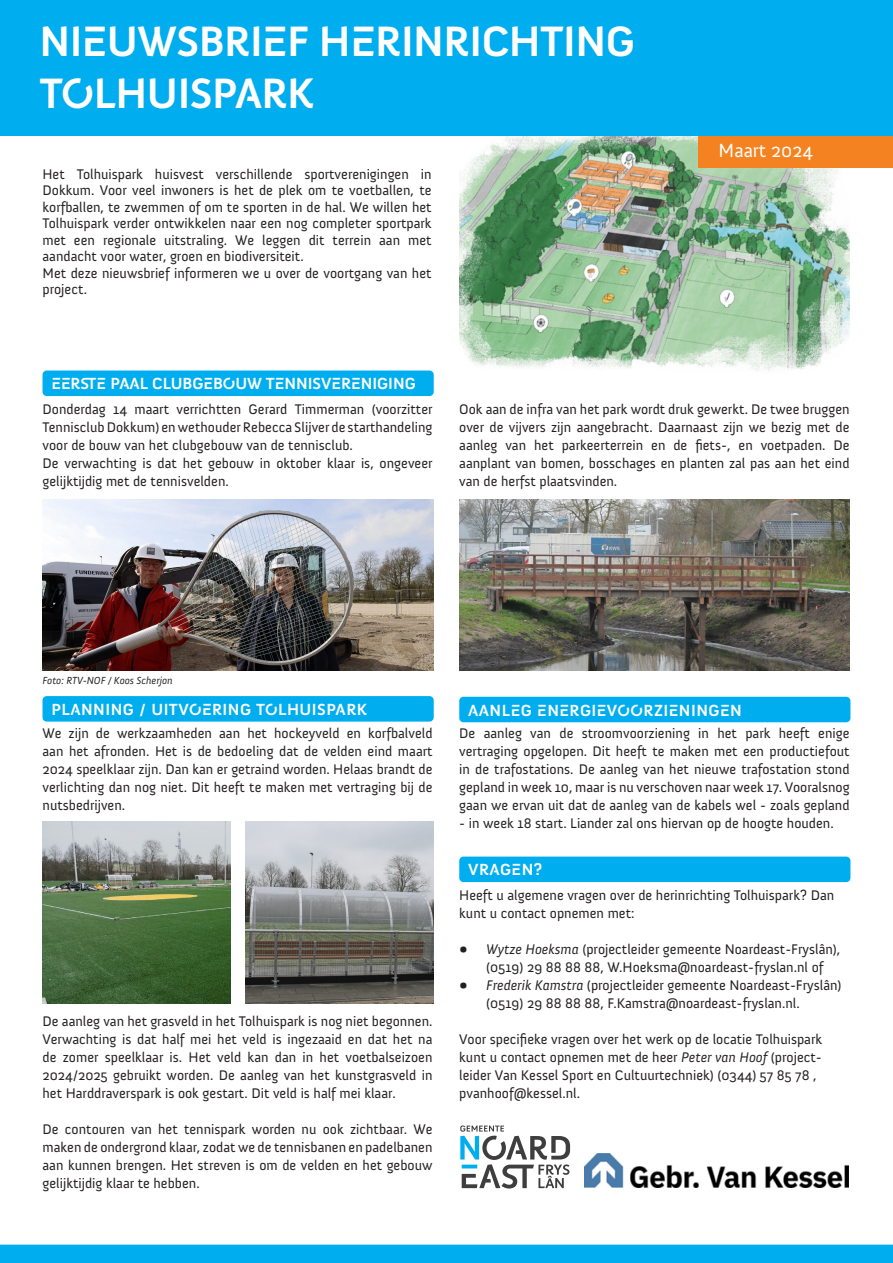
<style>
.page{position:relative;width:893px;height:1263px;background:#fff}
.page>*{position:absolute;margin:0;border:0;box-sizing:border-box;transform-origin:0 0}
.t1{font:43.5px "NOARDEAST Caps";letter-spacing:-.01em;color:#fff}
.t2{font:19.5px "Anivers";color:#fff}
.t3{font:16.5px "NOARDEAST Caps";letter-spacing:.03em;color:#fff}
.t4{font:16.5px "NOARDEAST Caps";color:#fff}
.t5{font:14.25px/18px "Anivers";color:#231f20;text-align:justify}
.t6{font:italic 10.5px "Anivers";color:#231f20}
.s1{font-style:italic;font-size:18px}
.s2{font-style:italic}
</style>
<div class="page">
<img style="left:460px;top:136px;width:389px;height:234px">
<div style="left:699px;top:128px;width:194px;height:40px;background:#f58220"></div>
<div style="left:0;top:0;width:893px;height:136px;background:#00aeef"></div>
<div style="left:43px;top:370px;width:391px;height:26px;background:#00aeef;border-radius:4px"></div>
<div style="left:43px;top:696px;width:391px;height:26px;background:#00aeef;border-radius:4px"></div>
<div style="left:459px;top:697px;width:391px;height:25px;background:#00aeef;border-radius:4px"></div>
<div style="left:459px;top:856px;width:391px;height:26px;background:#00aeef;border-radius:4px"></div>
<div style="left:0;top:1244px;width:893px;height:19px;background:#00aeef"></div>
<img style="left:43px;top:500px;width:391px;height:171px">
<img style="left:43px;top:822px;width:188px;height:181px">
<img style="left:246px;top:822px;width:188px;height:181px">
<img style="left:459px;top:500px;width:391px;height:171px">
<img style="left:584px;top:1153px;width:264px;height:34px">
<svg style="left:460px;top:1125px;width:110px;height:63px"></svg>
<p class="t1" style="left:39px;top:16px;width:597px">NIEUWSBRIEF HERINRICHTING</p>
<p class="t1" style="left:39px;top:68px;width:276px">TOLHUISPARK</p>
<p class="t5" style="left:43px;top:166px;width:391px;line-height:16.5px">Het Tolhuispark huisvest verschillende sportverenigingen in Dokkum. Voor veel inwoners is het de plek om te voetballen, te korfballen, te zwemmen of om te sporten in de hal. We willen het Tolhuispark verder ontwikkelen naar een nog completer sportpark met een regionale uitstraling. We leggen dit terrein aan met aandacht voor water, groen en biodiversiteit.</p>
<p class="t5" style="left:43px;top:265px;width:391px;line-height:16.5px">Met deze nieuwsbrief informeren we u over de voortgang van het project.</p>
<p class="t2" style="left:719px;top:139px;width:96px">Maart 2024</p>
<p class="t4" style="left:51px;top:374px;width:366px">EERSTE PAAL CLUBGEBOUW TENNISVERENIGING</p>
<p class="t5" style="left:43px;top:400px;width:392px">Donderdag 14 maart verrichtten Gerard Timmerman (voorzitter Tennisclub Dokkum) en wethouder Rebecca Slijver de starthandeling voor de bouw van het clubgebouw van de tennisclub.</p>
<p class="t5" style="left:43px;top:454px;width:392px">De verwachting is dat het gebouw in oktober klaar is, ongeveer gelijktijdig met de tennisvelden.</p>
<p class="t5" style="left:459px;top:400px;width:392px">Ook aan de infra van het park wordt druk gewerkt. De twee bruggen over de vijvers zijn aangebracht. Daarnaast zijn we bezig met de aanleg van het parkeerterrein en de fiets-, en voetpaden. De aanplant van bomen, bosschages en planten zal pas aan het eind van de herfst plaatsvinden.</p>
<p class="t6" style="left:43px;top:675px;width:132px">Foto: RTV-NOF / Koos Scherjon</p>
<p class="t3" style="left:51px;top:700px;width:317px">PLANNING / UITVOERING TOLHUISPARK</p>
<p class="t5" style="left:43px;top:724px;width:392px">We zijn de werkzaamheden aan het hockeyveld en korfbalveld aan het afronden. Het is de bedoeling dat de velden eind maart 2024 speelklaar zijn. Dan kan er getraind worden. Helaas brandt de verlichting dan nog niet. Dit heeft te maken met vertraging bij de nutsbedrijven.</p>
<p class="t5" style="left:43px;top:1012px;width:392px">De aanleg van het grasveld in het Tolhuispark is nog niet begonnen.<br>Verwachting is dat half mei het veld is ingezaaid en dat het na de zomer speelklaar is. Het veld kan dan in het voetbalseizoen 2024/2025 gebruikt worden. De aanleg van het kunstgrasveld in het Harddraverspark is ook gestart. Dit veld is half mei klaar.</p>
<p class="t5" style="left:43px;top:1120px;width:392px">De contouren van het tennispark worden nu ook zichtbaar. We maken de ondergrond klaar, zodat we de tennisbanen en padelbanen aan kunnen brengen. Het streven is om de velden en het gebouw gelijktijdig klaar te hebben.</p>
<p class="t3" style="left:468px;top:701px;width:275px">AANLEG ENERGIEVOORZIENINGEN</p>
<p class="t5" style="left:459px;top:724px;width:392px">De aanleg van de stroomvoorziening in het park heeft enige vertraging opgelopen. Dit heeft te maken met een productiefout in de trafostations. De aanleg van het nieuwe trafostation stond gepland in week 10, maar is nu verschoven naar week 17. Vooralsnog gaan we ervan uit dat de aanleg van de kabels wel - zoals gepland</p>
<p class="t5" style="left:459px;top:814px;width:376px">- in week 18 start. Liander zal ons hiervan op de hoogte houden.</p>
<p class="t3" style="left:468px;top:860px;width:76px">VRAGEN?</p>
<p class="t5" style="left:459px;top:886px;width:376px">Heeft u algemene vragen over de herinrichting Tolhuispark? Dan kunt u contact opnemen met:</p>
<p class="t5" style="left:486px;top:940px;width:356px;text-indent:-27px"><span class="s1">•</span> <span class="s2">Wytze Hoeksma</span> (projectleider gemeente Noardeast-Fryslân), (0519) 29 88 88 88, W.Hoeksma@noardeast-fryslan.nl of</p>
<p class="t5" style="left:486px;top:976px;width:357px;text-indent:-27px"><span class="s1">•</span> <span class="s2">Frederik Kamstra</span> (projectleider gemeente Noardeast-Fryslân) (0519) 29 88 88 88, F.Kamstra@noardeast-fryslan.nl.</p>
<p class="t5" style="left:459px;top:1030px;width:364px;text-align:left">Voor specifieke vragen over het werk op de locatie Tolhuispark kunt u contact opnemen met de heer <span class="s2">Peter van Hoof</span> (project&shy;leider Van Kessel Sport en Cultuurtechniek) (0344) 57 85 78 , pvanhoof@kessel.nl.</p>
</div>
